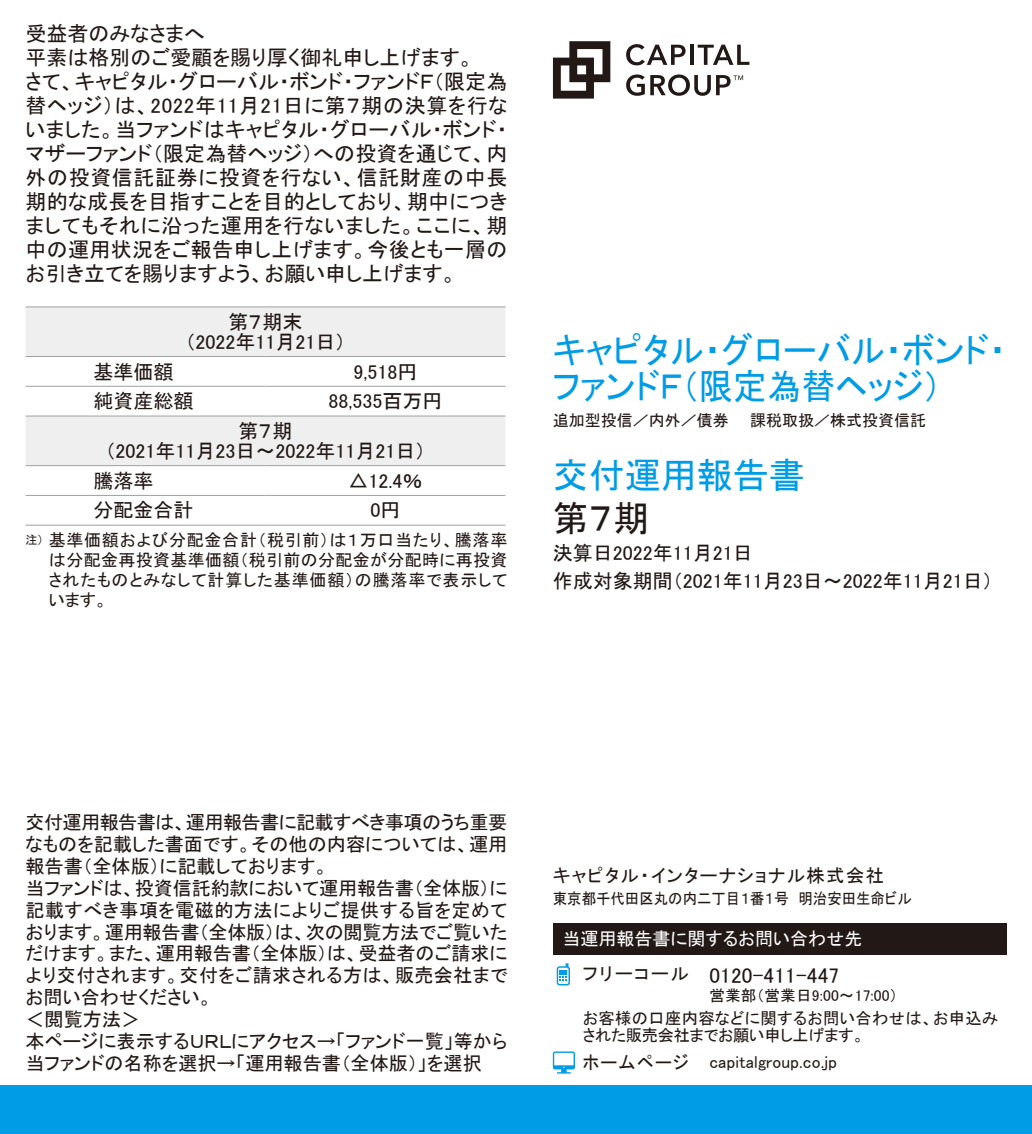
<style>
.page{position:relative;width:1032px;height:1134px;background:#fff}
.page>*{position:absolute;margin:0;border:0;box-sizing:border-box;transform-origin:0 0}
.t1{font:36px/36px "MS P Gothic";color:#009ce5;scale:.95 1}
.t2{font:36px "MS P Gothic";color:#009ce5}
.t3{font:36px "MS P Gothic";color:#221815}
.t4{font:21.2px "MS P Gothic";letter-spacing:.01em;color:#221815}
.t5{font:21px/24px "MS P Gothic";letter-spacing:.01em;color:#221815}
.t6{font:20px/20px "MS P Gothic";color:#221815;text-align:center}
.t7{font:19.2px/22px "MS P Gothic";color:#221815}
.t8{font:18.4px "MS P Gothic";letter-spacing:.07em;color:#221815}
.t9{font:18.4px "MS P Gothic";letter-spacing:.07em;color:#221815;scale:.95 1}
.t10{font:18px "MS P Gothic";color:#fff}
.t11{font:17.4px "MS P Gothic";letter-spacing:.01em;color:#221815}
.t12{font:17px/20px "MS P Gothic";letter-spacing:.045em;color:#221815;text-align:justify}
.t13{font:16.2px/16.2px "MS P Gothic";letter-spacing:.02em;color:#221815}
.t14{font:16px "MS P Gothic";color:#221815}
.t15{font:15.6px "MS P Gothic";color:#221815;scale:.92 1}
.t16{font:15.6px "MS P Gothic";color:#221815}
.t17{font:12px "MS P Gothic";color:#221815}
</style>
<div class="page">
<div style="left:0;top:1086px;width:1032px;height:48px;background:#009ce5"></div>
<div style="left:553px;top:924px;width:453px;height:31px;background:#221815"></div>
<svg style="left:557px;top:963px;width:13px;height:22px"></svg>
<svg style="left:553px;top:1051px;width:22px;height:22px"></svg>
<svg style="left:26px;top:307px;width:479px;height:158px;fill:#efefef"></svg>
<hr style="left:26px;top:306px;width:239px;height:1px;background:#9fa0a0">
<hr style="left:265px;top:306px;width:240px;height:1px;background:#9fa0a0">
<hr style="left:265px;top:356px;width:240px;height:1px;background:#9fa0a0">
<hr style="left:265px;top:386px;width:240px;height:1px;background:#9fa0a0">
<hr style="left:265px;top:415px;width:240px;height:1px;background:#9fa0a0">
<hr style="left:265px;top:465px;width:240px;height:1px;background:#9fa0a0">
<hr style="left:265px;top:495px;width:240px;height:1px;background:#9fa0a0">
<hr style="left:265px;top:525px;width:240px;height:1px;background:#9fa0a0">
<hr style="left:26px;top:356px;width:239px;height:1px;background:#9fa0a0">
<hr style="left:26px;top:386px;width:239px;height:1px;background:#9fa0a0">
<hr style="left:26px;top:415px;width:239px;height:1px;background:#9fa0a0">
<hr style="left:26px;top:465px;width:239px;height:1px;background:#9fa0a0">
<hr style="left:26px;top:495px;width:239px;height:1px;background:#9fa0a0">
<hr style="left:26px;top:525px;width:239px;height:1px;background:#9fa0a0">
<svg style="left:626px;top:44px;width:59px;height:21px"></svg>
<hr style="left:690px;top:45px;width:4px;height:20px;background:#221815">
<svg style="left:698px;top:45px;width:51px;height:20px"></svg>
<svg style="left:553px;top:41px;width:57px;height:58px"></svg>
<svg style="left:626px;top:74px;width:117px;height:22px"></svg>
<p class="t5" style="left:26px;top:21px;width:483px">受益者のみなさまへ<br>平素は格別のご愛顧を賜り厚く御礼申し上げます。<br>さて、キャピタル・グローバル・ボンド・ファンドＦ（限定為替ヘッジは） 、2022年11月21日に第７期の決算を行ないました。当ファンドはキャピタル・グローバル・ボンド・マザーファンド（限定為替ヘッジ）への投資を通じて、内外の投資信託証券に投資を行ない、信託財産の中長期的な成長を目指すことを目的としており、期中につきましてもそれに沿った運用を行ないました。ここに、期中の運用状況をご報告申し上げます。今後とも一層のお引き立てを賜りますよう、お願い申し上げます。</p>
<p class="t6" style="left:185px;top:312px;width:161px">第７期末<br>（2022年11月21日(</p>
<p class="t6" style="left:353px;top:361px;width:66px">9,518円</p>
<p class="t6" style="left:94px;top:361px;width:81px">基準価額</p>
<p class="t17" style="left:26px;top:534px;width:20px">注）</p>
<p class="t6" style="left:94px;top:391px;width:101px">純資産総額</p>
<p class="t6" style="left:105px;top:421px;width:321px">第７期<br>（2021年11月23日～2022年11月21日(</p>
<p class="t6" style="left:348px;top:470px;width:76px">△12.4％</p>
<p class="t6" style="left:328px;top:391px;width:116px">88,535百万円</p>
<p class="t6" style="left:94px;top:470px;width:61px">騰落率</p>
<p class="t6" style="left:94px;top:500px;width:101px">分配金合計</p>
<p class="t12" style="left:49px;top:530px;width:460px">基準価額および分配金合計（税引前は） １万口当たり、騰落率</p>
<p class="t6" style="left:370px;top:500px;width:31px">円0</p>
<p class="t12" style="left:49px;top:550px;width:460px">は分配金再投資基準価額（税引前の分配金が分配時に再投資されたものとみなして計算した基準価額）の騰落率で表示しています。</p>
<h1 class="t1" style="left:553px;top:332px;width:479px">キャピタル・グローバル・ボンド・ファンドＦ（限定為替ヘッジ(</h1>
<p class="t14" style="left:553px;top:412px;width:375px">追加型投信／内外／債券　　課税取扱／株式投資信託</p>
<h1 class="t2" style="left:553px;top:457px;width:253px">交付運用報告書</h1>
<h1 class="t3" style="left:553px;top:500px;width:98px">第７期</h1>
<p class="t6" style="left:553px;top:539px;width:441px;line-height:28px;text-align:left">決算日2022年11月21日<br>作成対象期間（2021年11月23日～2022年11月21日(</p>
<p class="t7" style="left:26px;top:811px;width:483px">交付運用報告書は、運用報告書に記載すべき事項のうち重要なものを記載した書面です。その他の内容については、運用報告書（全体版）に記載しております。<br>当ファンドは、投資信託約款において運用報告書（全体版に）記載すべき事項を電磁的方法によりご提供する旨を定めております。運用報告書（全体版は） 、次の閲覧方法でご覧いただけます。また、運用報告書（全体版は） 、受益者のご請求により交付されます。交付をご請求される方は、販売会社までお問い合わせください。<br>＜閲覧方法&lt;<br>本ページに表示するＵＲＬにアクセス→「ファンド一覧」等から当ファンドの名称を選択→「運用報告書（全体版）」を選択</p>
<p class="t8" style="left:553px;top:866px;width:333px">キャピタル・インターナショナル株式会社</p>
<p class="t15" style="left:553px;top:891px;width:392px">東京都千代田区丸の内二丁目１番１号　明治安田生命ビル</p>
<p class="t10" style="left:562px;top:929px;width:301px">当運用報告書に関するお問い合わせ先</p>
<p class="t4" style="left:709px;top:964px;width:131px">0120-411-447</p>
<p class="t8" style="left:583px;top:964px;width:108px">フリーコール</p>
<p class="t16" style="left:709px;top:987px;width:190px">営業部（営業日9:00~17:00(</p>
<p class="t13" style="left:583px;top:1010px;width:417px">お客様の口座内容などに関するお問い合わせは、お申込みされた販売会社までお願い申し上げます。</p>
<p class="t11" style="left:709px;top:1053px;width:129px">capitalgroup.co j p.</p>
<p class="t9" style="left:583px;top:1053px;width:113px">ホームページ</p>
</div>
